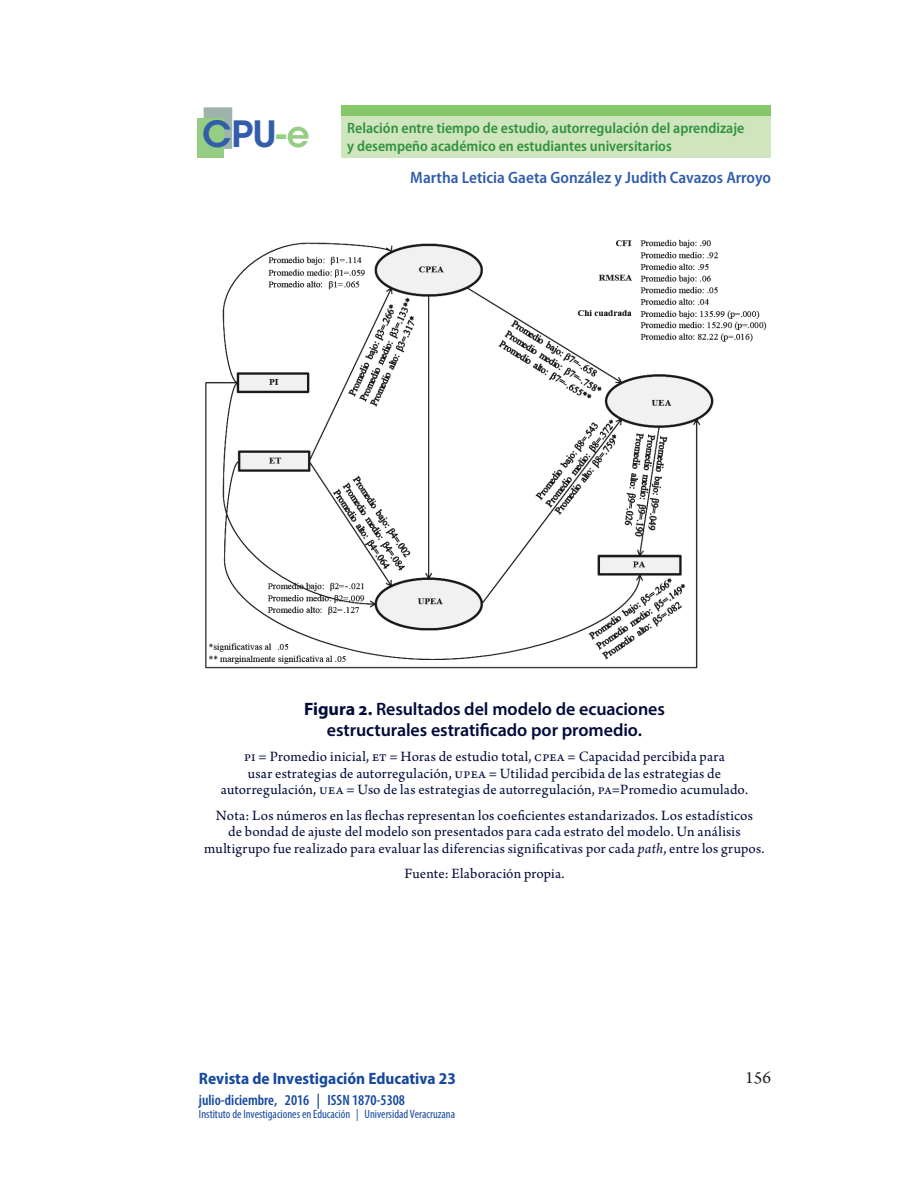
<style>
.page{position:relative;width:918px;height:1188px;background:#fff}
.page>*{position:absolute;margin:0;border:0;box-sizing:border-box;transform-origin:0 0}
.t1{font:600 36px "ITC Avant Garde Std";color:#325dab}
.t2{font:600 18px/21px "Myriad Pro";letter-spacing:-.005em;color:#000a39;text-align:center}
.t3{font:18px "Arno Pro";color:#231f20}
.t4{font:600 semi-condensed 16.5px "Myriad Pro";color:#325dab}
.t5{font:700 semi-condensed 16.5px "Myriad Pro";color:#15489e}
.t6{font:15px/16.5px "Arno Pro";letter-spacing:.01em;color:#000a39;text-align:center}
.t7{font:600 semi-condensed 15px/18px "Myriad Pro";color:#31923c}
.t8{font:600 condensed 15px "Myriad Pro";color:#15489e}
.t9{font:condensed 12px "Myriad Pro";color:#15489e}
.s1{color:#95cd83}
.s2{font-weight:700}
.s3{font-style:italic}
</style>
<div class="page">
<div style="left:204px;top:107px;width:28px;height:42px;background:#9eb4ab;border:2px solid #9eb4ab"></div>
<div style="left:197px;top:118px;width:27px;height:40px;background:#95cd83"></div>
<div style="left:341px;top:116px;width:430px;height:41px;background:#cee5be"></div>
<div style="left:341px;top:106px;width:430px;height:10px;background:#86c769"></div>
<img style="left:205px;top:239px;width:562px;height:430px">
<h1 class="t1" style="left:202px;top:111px;width:109px">CPU<span class="s1">-e</span></h1>
<p class="t7" style="left:347px;top:120px;width:399px">Relación entre tiempo de estudio, autorregulación del aprendizaje y desempeño académico en estudiantes universitarios</p>
<p class="t4" style="left:410px;top:168px;width:362px">Martha Leticia Gaeta González y Judith Cavazos Arroyo</p>
<p class="t2" style="left:304px;top:698px;width:362px"><span class="s2">Figura 2.</span> Resultados del modelo de ecuaciones estructurales estratificado por promedio.</p>
<p class="t6" style="left:221px;top:749px;width:529px">PI = Promedio inicial, ET = Horas de estudio total, CPEA = Capacidad percibida para<br>usar estrategias de autorregulación, UPEA = Utilidad percibida de las estrategias de autorregulación, UEA = Uso de las estrategias de autorregulación, PA=Promedio acumulado.</p>
<p class="t6" style="left:204px;top:808px;width:562px">Nota: Los números en las flechas representan los coeficientes estandarizados. Los estadísticos<br>de bondad de ajuste del modelo son presentados para cada estrato del modelo. Un análisis multigrupo fue realizado para evaluar las diferencias significativas por cada <span class="s3">path</span>, entre los grupos.</p>
<p class="t6" style="left:404px;top:866px;width:162px">Fuente: Elaboración propia.</p>
<p class="t5" style="left:199px;top:1069px;width:259px">Revista de Investigación Educativa 23</p>
<p class="t3" style="left:745px;top:1068px;width:27px">156</p>
<p class="t8" style="left:199px;top:1092px;width:208px">julio-diciembre, 2016 | ISSN 1870-5308</p>
<p class="t9" style="left:199px;top:1107px;width:258px">Instituto de Investigaciones en Educación | Universidad Veracruzana</p>
</div>
